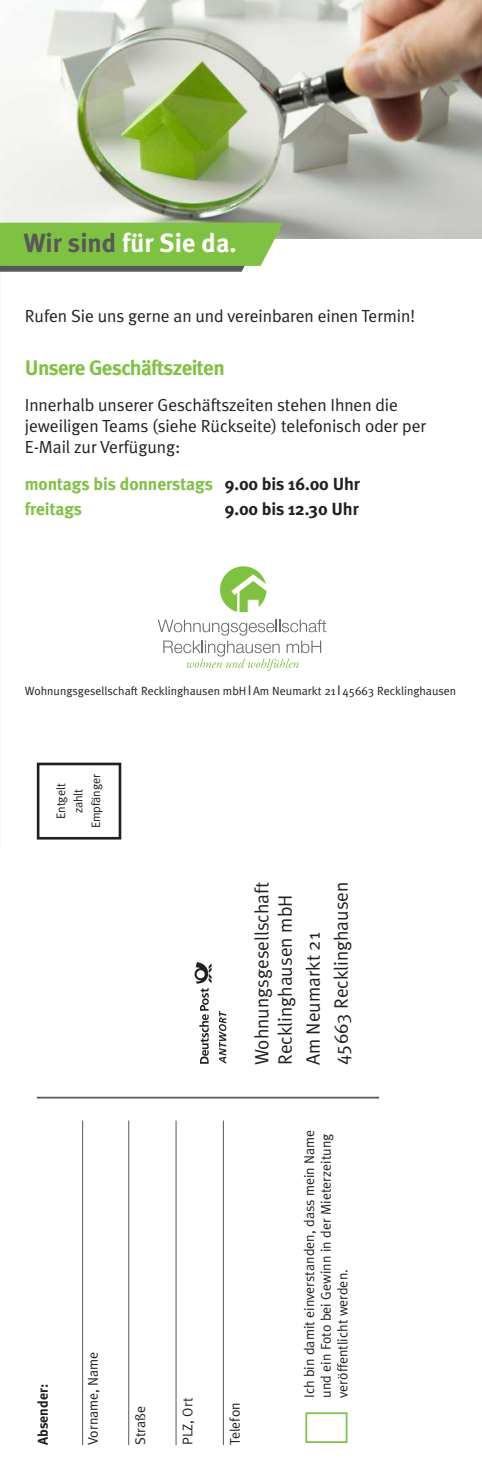
<style>
.page{position:relative;width:482px;height:1474px;background:#fff}
.page>*{position:absolute;margin:0;border:0;box-sizing:border-box;transform-origin:0 0}
.t1{font:700 26.25px "Meta Plus";color:#fff}
.t2{font:700 21px "Meta Plus";letter-spacing:-.03em;color:#7fc241}
.t3{font:19.25px/23.1px "Meta Plus Normal";color:#231f20}
.t4{font:17.5px/21px "Meta Plus Normal";letter-spacing:-.005em;color:#231f20}
.t5{font:700 17.5px/24.5px "Meta Plus";letter-spacing:-.005em;color:#7fc241}
.t6{font:700 17.5px "Meta Plus";letter-spacing:-.005em;color:#231f20}
.t7{font:14px/16.8px "Meta Plus Normal";color:#231f20}
.t8{font:700 14px "Meta Plus";color:#231f20}
.t9{font:12.25px/17.5px "Meta Plus Normal";letter-spacing:-.01em;color:#231f20;text-align:center}
.t10{font:11.9px "Meta Plus Normal";color:#231f20}
.s1{color:#57585a}
.s2{color:#231f20}
.s3{font-size:14px}
</style>
<div class="page">
<img style="left:0;top:0;width:481px;height:239px">
<svg style="left:0;top:223px;width:283px;height:49px"></svg>
<hr style="left:37px;top:1096px;width:341px;height:2px;background:#57585a">
<div style="left:37px;top:762px;width:84px;height:77px;border:3px solid #231f20"></div>
<hr style="left:82px;top:1120px;width:1px;height:324px;background:#57585a">
<hr style="left:128px;top:1120px;width:1px;height:324px;background:#57585a">
<hr style="left:175px;top:1120px;width:1px;height:324px;background:#57585a">
<hr style="left:223px;top:1120px;width:1px;height:324px;background:#57585a">
<div style="left:305px;top:1412px;width:42px;height:30px;border:2px solid #7fc241"></div>
<svg style="left:194px;top:962px;width:17px;height:101px"></svg>
<svg style="left:219px;top:1010px;width:7px;height:53px"></svg>
<svg style="left:157px;top:619px;width:169px;height:52px"></svg>
<svg style="left:220px;top:566px;width:46px;height:46px"></svg>
<h1 class="t1" style="left:23px;top:228px;width:214px"><span class="s1">Wir sind</span> für Sie da.</h1>
<p class="t4" style="left:25px;top:305px;width:391px">Rufen Sie uns gerne an und vereinbaren einen Termin!</p>
<p class="t2" style="left:25px;top:355px;width:201px">Unsere Geschäftszeiten</p>
<p class="t4" style="left:25px;top:394px;width:402px">Innerhalb unserer Geschäftszeiten stehen Ihnen die jeweiligen Teams (siehe Rückseite) telefonisch oder per<br>E-Mail zur Verfügung:</p>
<p class="t5" style="left:25px;top:471px;width:336px">montags bis donnerstags <span class="s2">9.00 bis 16.00 Uhr </span>freitags</p>
<p class="t6" style="left:224px;top:498px;width:135px">9.00 bis 12.30 Uhr</p>
<p class="t10" style="left:25px;top:684px;width:432px">Wohnungsgesellschaft Recklinghausen mbH<span class="s3">I</span>Am Neumarkt 21 <span class="s3">I</span>45663 Recklinghausen</p>
<p class="t9" style="left:52px;top:828px;width:56px;rotate:-90deg">Entgelt zahlt<br>Empfänger</p>
<p class="t8" style="left:35px;top:1444px;width:63px;rotate:-90deg">Absender:</p>
<p class="t7" style="left:84px;top:1444px;width:95px;rotate:-90deg">Vorname, Name</p>
<p class="t3" style="left:250px;top:1065px;width:184px;rotate:-90deg">Wohnungsgesellschaft<br>Recklinghausen mbH</p>
<p class="t3" style="left:298px;top:1065px;width:185px;line-height:28px;rotate:-90deg">Am Neumarkt 21<br>45663 Recklinghausen</p>
<p class="t7" style="left:131px;top:1444px;width:40px;rotate:-90deg">Straße</p>
<p class="t7" style="left:179px;top:1444px;width:49px;rotate:-90deg">PLZ, Ort</p>
<p class="t7" style="left:226px;top:1444px;width:44px;rotate:-90deg">Telefon</p>
<p class="t7" style="left:300px;top:1397px;width:270px;rotate:-90deg">Ich bin damit einverstanden, dass mein Name und ein Foto bei Gewinn in der Mieterzeitung veröffentlicht werden.</p>
</div>
